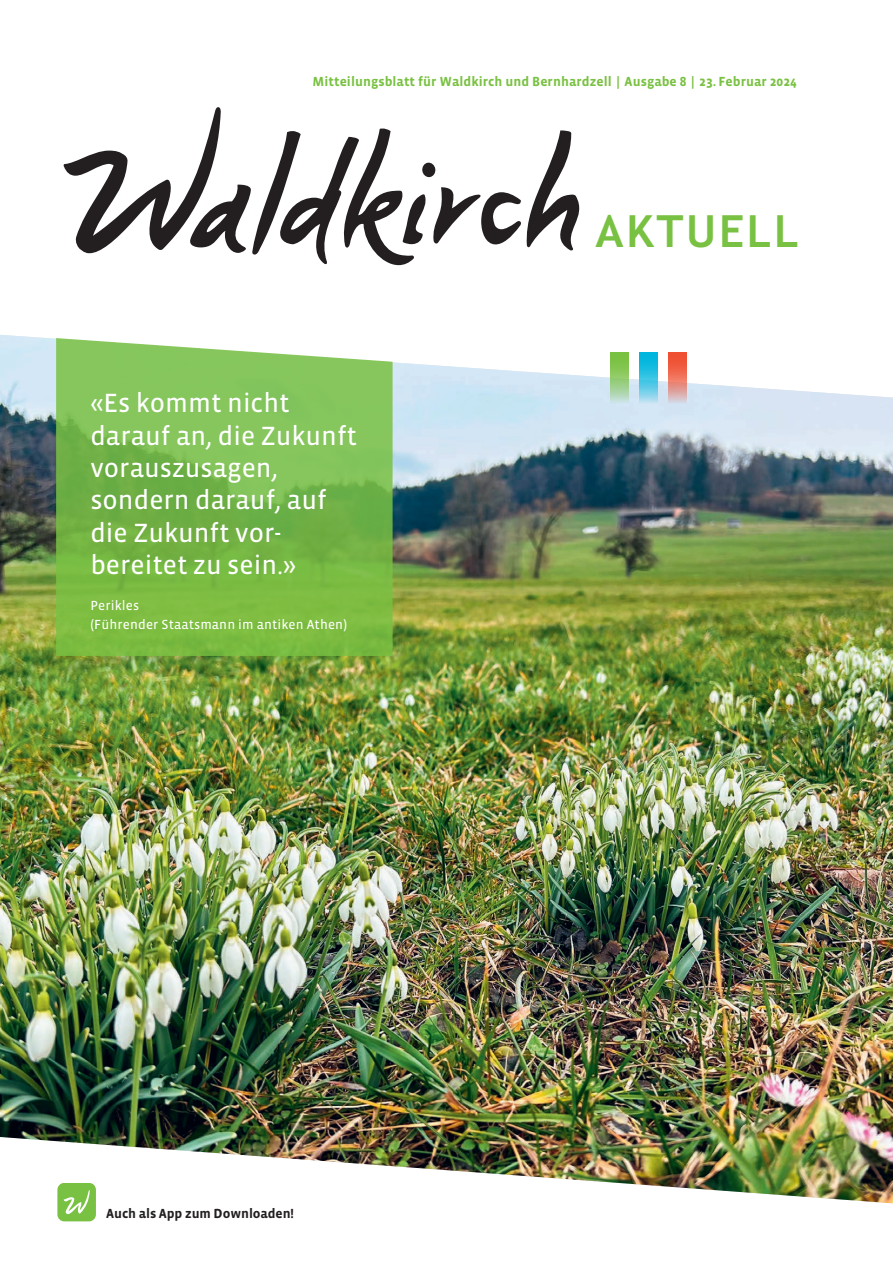
<style>
.page{position:relative;width:893px;height:1263px;background:#fff}
.page>*{position:absolute;margin:0;border:0;box-sizing:border-box;transform-origin:0 0}
.t1{font:700 44.4px "Trebuchet MS";letter-spacing:.06em;color:#79c142}
.t2{font:27px/32.4px "Vista Sans Reg";color:#fff}
.t3{font:700 13.5px "Vista Sans";letter-spacing:.005em;color:#79c142}
.t4{font:13.5px/19px "Vista Sans Reg";letter-spacing:.01em;color:#fff}
.t5{font:700 13.5px "Vista Sans";letter-spacing:-.005em;color:#231f20}
</style>
<div class="page">
<img style="left:0;top:335px;width:893px;height:868px">
<svg style="left:56px;top:338px;width:337px;height:318px;background:#80be53"></svg>
<svg style="left:63px;top:107px;width:517px;height:158px"></svg>
<svg style="left:610px;top:352px;width:19px;height:51px"></svg>
<svg style="left:639px;top:352px;width:19px;height:51px"></svg>
<svg style="left:668px;top:352px;width:19px;height:51px"></svg>
<svg style="left:57px;top:1183px;width:39px;height:38px"></svg>
<p class="t3" style="left:312px;top:74px;width:486px">Mitteilungsblatt für Waldkirch und Bernhardzell | Ausgabe 8 | 23. Februar 2024</p>
<p class="t2" style="left:90px;top:387px;width:268px">«Es kommt nicht darauf an, die Zukunft vorauszusagen, sondern darauf, auf die Zukunft vor&shy;bereitet zu sein.»</p>
<p class="t4" style="left:90px;top:596px;width:258px">Perikles<br>(Führender Staatsmann im antiken Athen)</p>
<p class="t5" style="left:106px;top:1207px;width:189px">Auch als App zum Downloaden!</p>
<h1 class="t1" style="left:596px;top:203px;width:205px">AKTUELL</h1>
</div>
